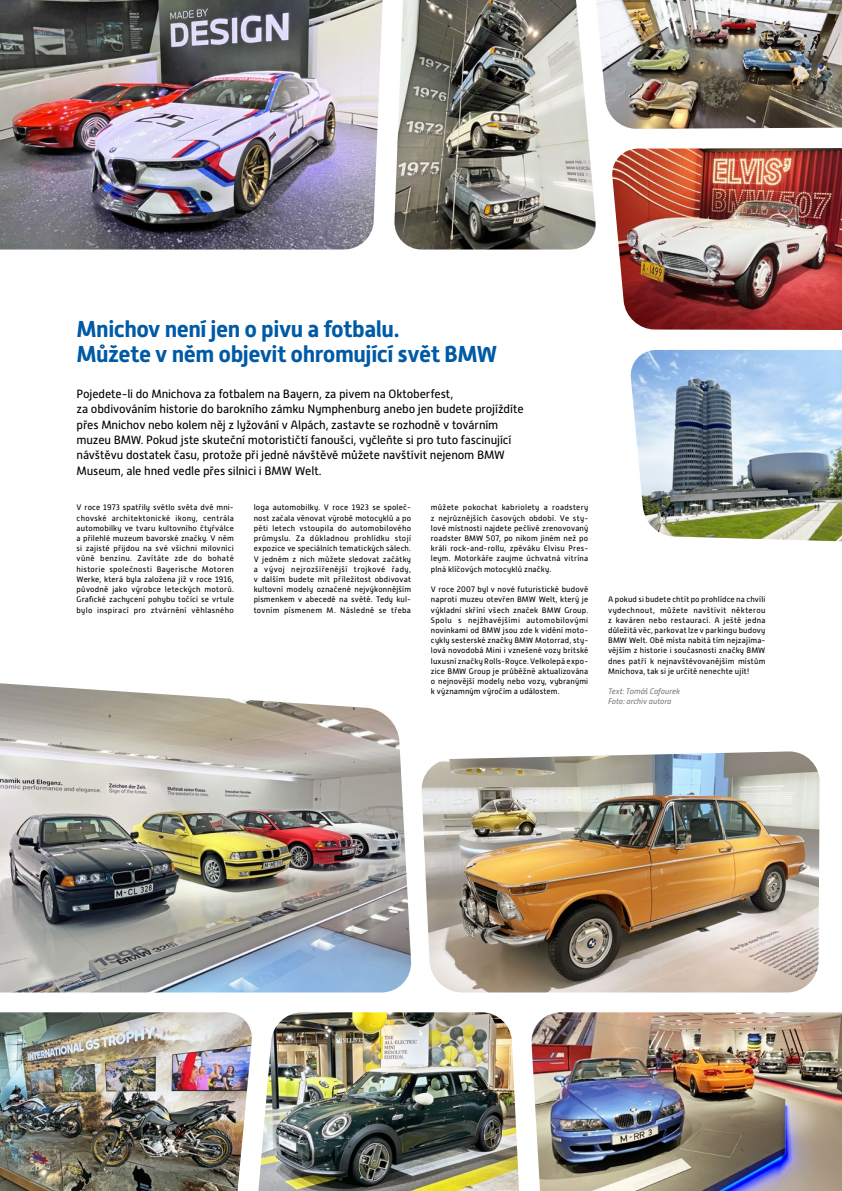
<style>
.page{position:relative;width:842px;height:1191px;background:#fff}
.page>*{position:absolute;margin:0;border:0;box-sizing:border-box;transform-origin:0 0}
.t1{font:700 23px/25.5px "Alwyn New";letter-spacing:-.02em;color:#005aa5}
.t2{font:12px/15.3px "Alwyn New";letter-spacing:-.01em;color:#000}
.t3{font:8px/10.2px "Alwyn New";letter-spacing:.025em;color:#000;text-align:justify}
.t4{font:italic 8px/10.2px "Alwyn New Rounded";letter-spacing:-.005em;color:#797979}
</style>
<div class="page">
<img style="left:532px;top:1012px;width:310px;height:179px">
<img style="left:630px;top:350px;width:212px;height:191px">
<img style="left:0;top:683px;width:411px;height:309px">
<img style="left:394px;top:0;width:201px;height:249px">
<img style="left:612px;top:148px;width:230px;height:182px">
<img style="left:258px;top:1012px;width:261px;height:179px">
<img style="left:0;top:0;width:383px;height:249px">
<img style="left:596px;top:0;width:246px;height:129px">
<img style="left:0;top:1012px;width:252px;height:179px">
<img style="left:421px;top:751px;width:399px;height:241px">
<h1 class="t1" style="left:77px;top:316px;width:422px">Mnichov není jen o pivu a fotbalu.<br>Můžete v něm objevit ohromující svět BMW</h1>
<p class="t2" style="left:77px;top:386px;width:449px">Pojedete-li do Mnichova za fotbalem na Bayern, za pivem na Oktoberfest,<br>za obdivováním historie do barokního zámku Nymphenburg anebo jen budete projíždíte přes Mnichov nebo kolem něj z lyžování v Alpách, zastavte se rozhodně v továrním muzeu BMW. Pokud jste skuteční motorističtí fanoušci, vyčleňte si pro tuto fascinující návštěvu dostatek času, protože při jedné návštěvě můžete navštívit nejenom BMW Museum, ale hned vedle přes silnici i BMW Welt.</p>
<p class="t3" style="left:77px;top:502px;width:159px">V roce 1973 spatřily světlo světa dvě mni&shy;chovské architektonické ikony, centrála automobilky ve tvaru kultovního čtyřválce a přilehlé muzeum bavorské značky. V něm si zajisté přijdou na své všichni milovníci vůně benzínu. Zavítáte zde do bohaté historie společnosti Bayerische Motoren Werke, která byla založena již v roce 1916, původně jako výrobce leteckých motorů.<br>Grafické zachycení pohybu točící se vrtule bylo inspirací pro ztvárnění věhlasného</p>
<p class="t3" style="left:254px;top:502px;width:159px">loga automobilky. V roce 1923 se společ&shy;nost začala věnovat výrobě motocyklů a po pěti letech vstoupila do automobilového průmyslu. Za důkladnou prohlídku stojí expozice ve speciálních tematických sálech.<br>V jedněm z nich můžete sledovat začátky a vývoj nejrozšířenější trojkové řady, v dalším budete mít příležitost obdivovat kultovní modely označené nejvýkonnějším písmenkem v abecedě na světě. Tedy kul&shy;tovním písmenem M. Následně se třeba</p>
<p class="t3" style="left:431px;top:502px;width:159px">můžete pokochat kabriolety a roadstery z nejrůznějších časových období. Ve sty&shy;lové místnosti najdete pečlivě zrenovovaný roadster BMW 507, po nikom jiném než po králi rock-and-rollu, zpěváku Elvisu Pres&shy;leym. Motorkáře zaujme úchvatná vitrína plná klíčových motocyklů značky.</p>
<p class="t3" style="left:431px;top:584px;width:159px">V roce 2007 byl v nové futuristické budově naproti muzeu otevřen BMW Welt, který je výkladní skříní všech značek BMW Group.<br>Spolu s nejžhavějšími automobilovými novinkami od BMW jsou zde k vidění moto&shy;cykly sesterské značky BMW Motorrad, sty&shy;lová novodobá Mini i vznešené vozy britské luxusní značky Rolls-Royce. Velkolepá expo&shy;zice BMW Group je průběžně aktualizována o nejnovější modely nebo vozy, vybranými k významným výročím a událostem.</p>
<p class="t3" style="left:608px;top:594px;width:159px">A pokud si budete chtít po prohlídce na chvíli vydechnout, můžete navštívit některou z kaváren nebo restaurací. A ještě jedna důležitá věc, parkovat lze v parkingu budovy BMW Welt. Obě místa nabitá tím nejzajíma&shy;vějším z historie i současnosti značky BMW dnes patří k nejnavštěvovanějším místům Mnichova, tak si je určitě nenechte ujít!</p>
<p class="t4" style="left:608px;top:686px;width:73px">Text: Tomáš Cafourek<br>Foto: archiv autora</p>
</div>
